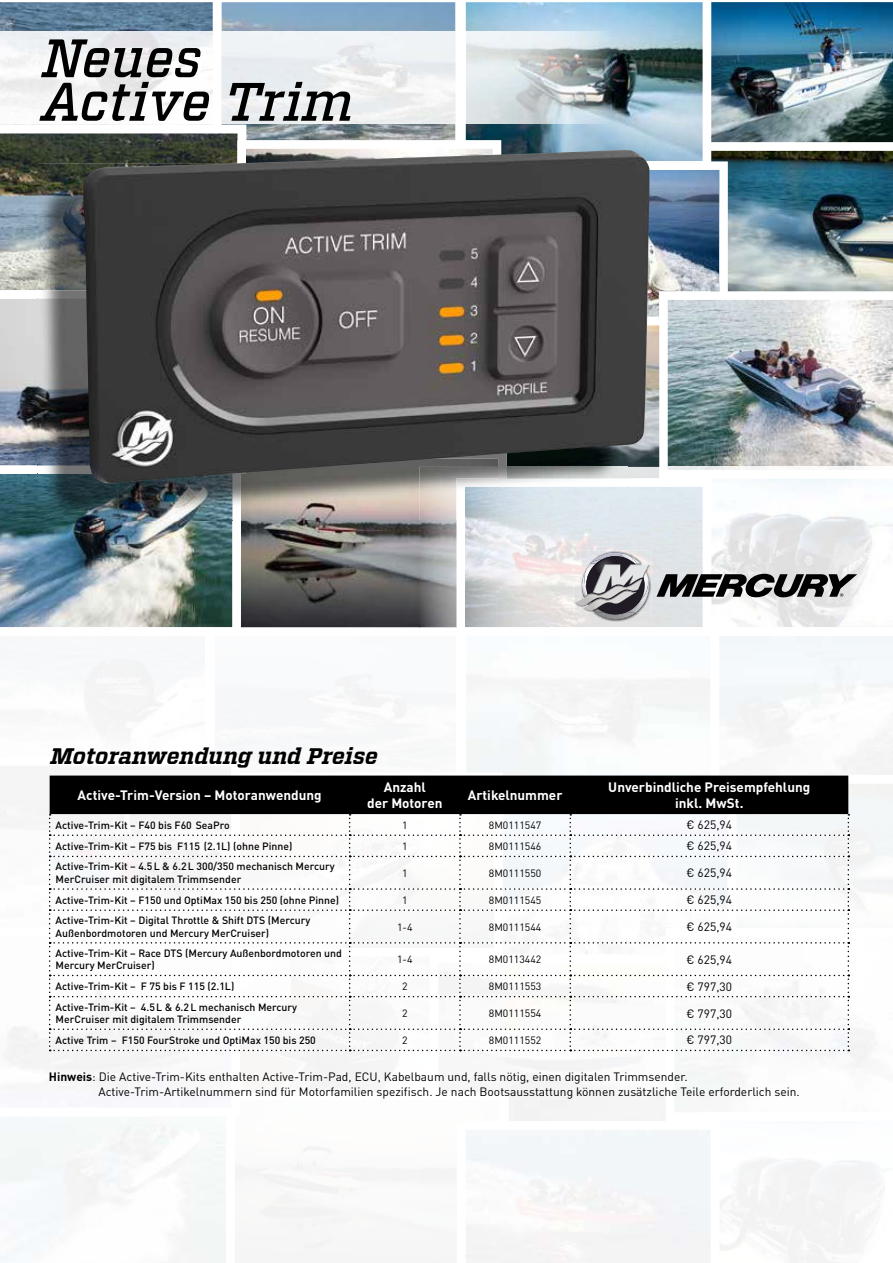
<style>
.page{position:relative;width:893px;height:1263px;background:#fff}
.page>*{position:absolute;margin:0;border:0;box-sizing:border-box;transform-origin:0 0}
.t1{font:italic 500 54px/43.5px "Vitesse";color:#000}
.t2{font:italic 700 22.5px "Vitesse";color:#000}
.t3{font:700 13.5px/16.2px "DINOT";color:#fff;text-align:center}
.t4{font:12px/14.4px "DINOT";color:#000}
.t5{font:500 10.5px/12.6px "DINOT";color:#000}
.t6{font:10.5px "DINOT";color:#000}
.s1{font-weight:700}
</style>
<div class="page">
<img style="left:0;top:2px;width:893px;height:1261px">
<h1 class="t1" style="left:42px;top:37px;width:313px">Neues<br>Active Trim</h1>
<h2 class="t2" style="left:50px;top:741px;width:329px">Motoranwendung und Preise</h2>
<p class="t3" style="left:78px;top:787px;width:246px">Active-Trim-Version – Motoranwendung</p>
<p class="t3" style="left:367px;top:778px;width:77px">Anzahl<br>der Motoren</p>
<p class="t3" style="left:468px;top:787px;width:96px">Artikelnummer</p>
<p class="t3" style="left:608px;top:778px;width:204px">Unverbindliche Preisempfehlung inkl. MwSt.</p>
<p class="t5" style="left:56px;top:818px;width:176px">Active-Trim-Kit – F40 bis F60 SeaPro</p>
<p class="t6" style="left:402px;top:818px;width:7px">1</p>
<p class="t6" style="left:489px;top:818px;width:54px">8M0111547</p>
<p class="t4" style="left:686px;top:817px;width:47px">€ 625,94</p>
<p class="t5" style="left:56px;top:839px;width:238px">Active-Trim-Kit – F75 bis F115 (2.1L) (ohne Pinne)</p>
<p class="t6" style="left:402px;top:839px;width:7px">1</p>
<p class="t6" style="left:489px;top:839px;width:54px">8M0111546</p>
<p class="t4" style="left:686px;top:839px;width:47px">€ 625,94</p>
<p class="t5" style="left:56px;top:860px;width:281px">Active-Trim-Kit – 4.5L &amp; 6.2L 300/350 mechanisch Mercury<br>MerCruiser mit digitalem Trimmsender</p>
<p class="t6" style="left:402px;top:866px;width:7px">1</p>
<p class="t6" style="left:489px;top:866px;width:54px">8M0111550</p>
<p class="t4" style="left:686px;top:865px;width:47px">€ 625,94</p>
<p class="t5" style="left:56px;top:893px;width:285px">Active-Trim-Kit – F150 und OptiMax 150 bis 250 (ohne Pinne)</p>
<p class="t6" style="left:402px;top:893px;width:7px">1</p>
<p class="t6" style="left:489px;top:893px;width:54px">8M0111545</p>
<p class="t4" style="left:686px;top:892px;width:47px">€ 625,94</p>
<p class="t5" style="left:56px;top:914px;width:256px">Active-Trim-Kit – Digital Throttle &amp; Shift DTS (Mercury<br>Außenbordmotoren und Mercury MerCruiser)</p>
<p class="t6" style="left:397px;top:920px;width:17px">1-4</p>
<p class="t6" style="left:489px;top:920px;width:54px">8M0111544</p>
<p class="t4" style="left:686px;top:919px;width:47px">€ 625,94</p>
<p class="t5" style="left:56px;top:946px;width:288px">Active-Trim-Kit – Race DTS (Mercury Außenbordmotoren und<br>Mercury MerCruiser)</p>
<p class="t6" style="left:397px;top:953px;width:17px">1-4</p>
<p class="t6" style="left:489px;top:953px;width:54px">8M0113442</p>
<p class="t4" style="left:686px;top:952px;width:47px">€ 625,94</p>
<p class="t5" style="left:56px;top:980px;width:180px">Active-Trim-Kit – F 75 bis F 115 (2.1L)</p>
<p class="t6" style="left:402px;top:980px;width:7px">2</p>
<p class="t6" style="left:489px;top:980px;width:54px">8M0111553</p>
<p class="t4" style="left:686px;top:979px;width:47px">€ 797,30</p>
<p class="t5" style="left:56px;top:1000px;width:243px">Active-Trim-Kit – 4.5L &amp; 6.2L mechanisch Mercury<br>MerCruiser mit digitalem Trimmsender</p>
<p class="t6" style="left:402px;top:1007px;width:7px">2</p>
<p class="t6" style="left:489px;top:1007px;width:54px">8M0111554</p>
<p class="t4" style="left:686px;top:1006px;width:47px">€ 797,30</p>
<p class="t5" style="left:56px;top:1033px;width:262px">Active Trim – F150 FourStroke und OptiMax 150 bis 250</p>
<p class="t6" style="left:402px;top:1033px;width:7px">2</p>
<p class="t6" style="left:489px;top:1033px;width:54px">8M0111552</p>
<p class="t4" style="left:686px;top:1033px;width:47px">€ 797,30</p>
<p class="t4" style="left:98px;top:1069px;width:703px;text-indent:-50px"><span class="s1">Hinweis</span>: Die Active-Trim-Kits enthalten Active-Trim-Pad, ECU, Kabelbaum und, falls nötig, einen digitalen Trimmsender.<br>Active-Trim-Artikelnummern sind für Motorfamilien spezifisch. Je nach Bootsausstattung können zusätzliche Teile erforderlich sein.</p>
</div>
